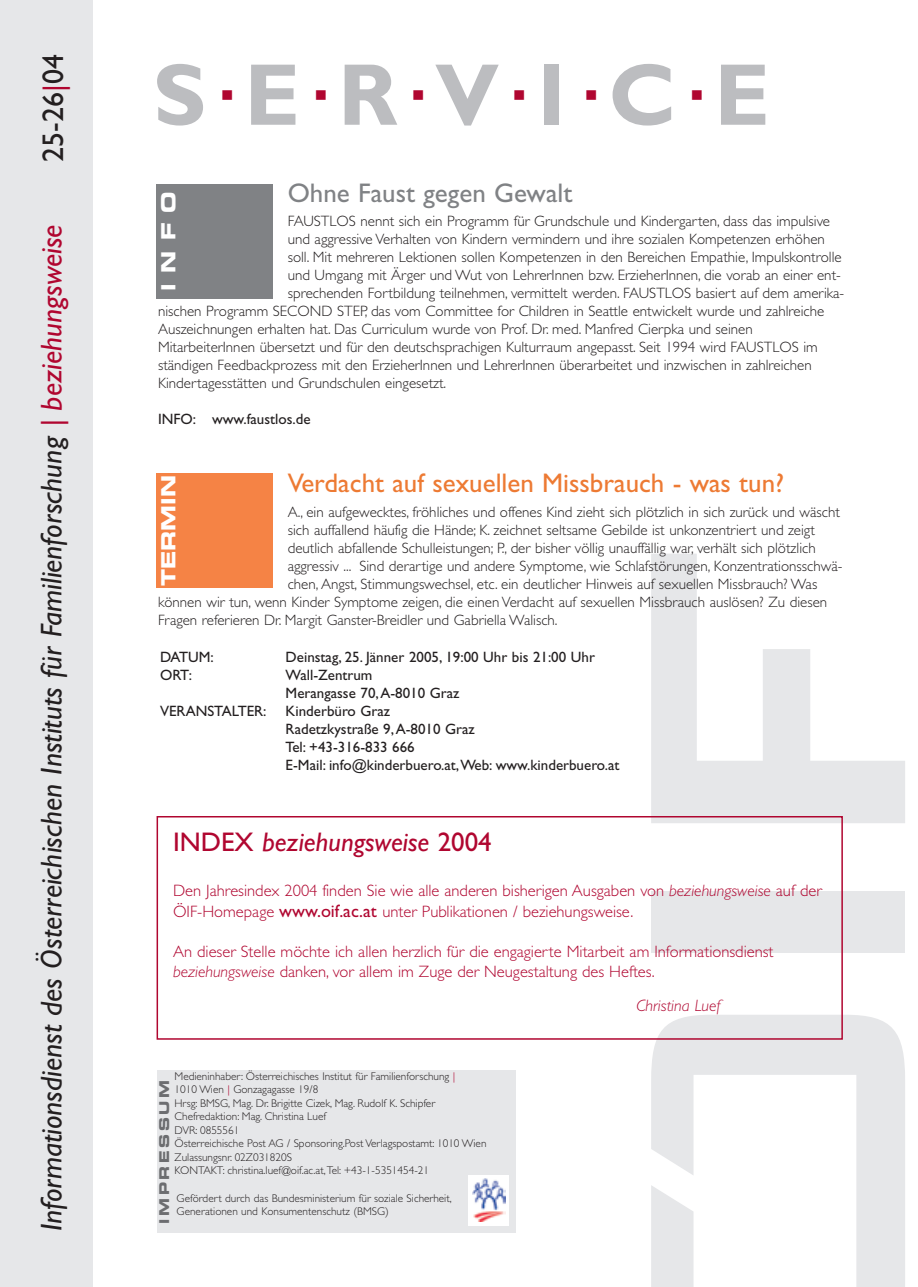
<style>
.page{position:relative;width:918px;height:1287px;background:#fff}
.page>*{position:absolute;margin:0;border:0;box-sizing:border-box;transform-origin:0 0}
.t1{font:700 88.2px "Gill Sans";letter-spacing:.43em;color:#bcbdc0}
.t2{font:italic 30px "Gill Sans";color:#231f20}
.t3{font:30px "Gill Sans";color:#231f20}
.t4{font:27px "Gill Sans";color:#ed7a33}
.t5{font:italic 27px "Gill Sans";color:#b00630}
.t6{font:27px "Gill Sans";color:#808285}
.t7{font:700 expanded 19.5px "Square 721 BT";color:#fff}
.t8{font:300 16.5px/20.9px "Gill Sans";color:#b00630}
.t9{font:italic 300 16.5px "Gill Sans";color:#b00630}
.t10{font:300 15px "Gill Sans";color:#231f20}
.t11{font:15px/18px "Gill Sans";color:#231f20}
.t12{font:15px/18px "Gill Sans";letter-spacing:-.03em;color:#231f20}
.t13{font:700 expanded 13.5px "Square 721 BT";letter-spacing:.195em;color:#6c6d70}
.t14{font:300 11.25px/13.5px "Gill Sans";color:#231f20}
.s1{color:#b00630}
.s2{font-style:normal}
.s3{font-style:italic}
.s4{font-weight:400;font-size:18px}
</style>
<div class="page">
<svg style="left:651px;top:1015px;width:254px;height:272px"></svg>
<div style="left:651px;top:891px;width:254px;height:62px;background:#e6e7e9"></div>
<svg style="left:651px;top:554px;width:254px;height:269px"></svg>
<svg style="left:651px;top:1185px;width:43px;height:102px"></svg>
<div style="left:0;top:0;width:93px;height:1287px;background:#e6e7e9"></div>
<div style="left:158px;top:1070px;width:358px;height:163px;background:#e6e7e9"></div>
<div style="left:469px;top:1175px;width:40px;height:50px;background:#fff"></div>
<img style="left:473px;top:1179px;width:33px;height:43px">
<div style="left:157px;top:816px;width:686px;height:224px;border:2px solid #b00630"></div>
<div style="left:157px;top:184px;width:116px;height:114px;background:#808285"></div>
<div style="left:157px;top:473px;width:116px;height:115px;background:#f58345"></div>
<h2 class="t3" style="left:43px;top:162px;width:109px;rotate:-90deg">25-26<span class="s1">|</span>04</h2>
<h2 class="t2" style="left:41px;top:1231px;width:1008px;rotate:-90deg">Informationsdienst des Österreichischen Instituts für Familienforschung <span class="s1">| beziehungsweise</span></h2>
<h1 class="t1" style="left:153px;top:65px;width:618px">SERVICE</h1>
<h3 class="t6" style="left:288px;top:184px;width:286px">Ohne Faust gegen Gewalt</h3>
<p class="t10" style="left:288px;top:216px;width:544px">FAUSTLOS nennt sich ein Programm für Grundschule und Kindergarten, dass das impulsive</p>
<p class="t10" style="left:288px;top:234px;width:539px">und aggressive Verhalten von Kindern vermindern und ihre sozialen Kompetenzen erhöhen</p>
<p class="t10" style="left:288px;top:252px;width:555px">soll. Mit mehreren Lektionen sollen Kompetenzen in den Bereichen Empathie, Impulskontrolle</p>
<p class="t10" style="left:288px;top:270px;width:555px">und Umgang mit Ärger und Wut von LehrerInnen bzw. ErzieherInnen, die vorab an einer ent-</p>
<p class="t10" style="left:288px;top:288px;width:558px">sprechenden Fortbildung teilnehmen, vermittelt werden. FAUSTLOS basiert auf dem amerika-</p>
<p class="t10" style="left:158px;top:306px;width:668px">nischen Programm SECOND STEP, das vom Committee for Children in Seattle entwickelt wurde und zahlreiche</p>
<p class="t10" style="left:158px;top:324px;width:596px">Auszeichnungen erhalten hat. Das Curriculum wurde von Prof. Dr. med. Manfred Cierpka und seinen</p>
<p class="t10" style="left:158px;top:342px;width:661px">MitarbeiterInnen übersetzt und für den deutschsprachigen Kulturraum angepasst. Seit 1994 wird FAUSTLOS im</p>
<p class="t10" style="left:158px;top:360px;width:655px">ständigen Feedbackprozess mit den ErzieherInnen und LehrerInnen überarbeitet und inzwischen in zahlreichen</p>
<p class="t10" style="left:158px;top:378px;width:290px">Kindertagesstätten und Grundschulen eingesetzt.</p>
<p class="t11" style="left:158px;top:412px;width:154px">INFO: www.faustlos.de</p>
<h3 class="t7" style="left:161px;top:291px;width:101px;rotate:-90deg">I N F O</h3>
<h3 class="t4" style="left:288px;top:474px;width:498px">Verdacht auf sexuellen Missbrauch - was tun?</h3>
<p class="t10" style="left:288px;top:506px;width:554px">A., ein aufgewecktes, fröhliches und offenes Kind zieht sich plötzlich in sich zurück und wäscht</p>
<p class="t10" style="left:288px;top:524px;width:529px">sich auffallend häufig die Hände; K. zeichnet seltsame Gebilde ist unkonzentriert und zeigt</p>
<p class="t10" style="left:288px;top:542px;width:530px">deutlich abfallende Schulleistungen; P., der bisher völlig unauffällig war, verhält sich plötzlich</p>
<p class="t10" style="left:288px;top:560px;width:556px">aggressiv ... Sind derartige und andere Symptome, wie Schlafstörungen, Konzentrationsschwä-</p>
<p class="t10" style="left:288px;top:578px;width:531px">chen, Angst, Stimmungswechsel, etc. ein deutlicher Hinweis auf sexuellen Missbrauch? Was</p>
<p class="t10" style="left:158px;top:596px;width:671px">können wir tun, wenn Kinder Symptome zeigen, die einen Verdacht auf sexuellen Missbrauch auslösen? Zu diesen</p>
<p class="t10" style="left:158px;top:614px;width:401px">Fragen referieren Dr. Margit Ganster-Breidler und Gabriella Walisch.</p>
<h3 class="t7" style="left:161px;top:586px;width:112px;rotate:-90deg">TERMIN</h3>
<p class="t12" style="left:160px;top:650px;width:55px">DATUM:<br>ORT:</p>
<p class="t11" style="left:160px;top:704px;width:108px">VERANSTALTER:</p>
<p class="t11" style="left:286px;top:650px;width:335px">Deinstag, 25. Jänner 2005, 19:00 Uhr bis 21:00 Uhr<br>Wall-Zentrum<br>Merangasse 70,A-8010 Graz<br>Kinderbüro Graz<br>Radetzkystraße 9,A-8010 Graz<br>Tel: +43-316-833 666<br>E-Mail: info@kinderbuero.at,Web: www.kinderbuero.at</p>
<h3 class="t5" style="left:173px;top:833px;width:320px"><span class="s2">INDEX</span> beziehungsweise <span class="s2">2004</span></h3>
<p class="t8" style="left:173px;top:882px;width:650px">Den Jahresindex 2004 finden Sie wie alle anderen bisherigen Ausgaben von <span class="s3">beziehungsweise</span> auf der<br>ÖIF-Homepage <span class="s4">www.oif.ac.at</span> unter Publikationen / beziehungsweise.</p>
<p class="t8" style="left:173px;top:944px;width:602px;line-height:19.8px">An dieser Stelle möchte ich allen herzlich für die engagierte Mitarbeit am Informationsdienst <span class="s3">beziehungsweise</span> danken, vor allem im Zuge der Neugestaltung des Heftes.</p>
<p class="t14" style="left:175px;top:1071px;width:313px">Medieninhaber: Österreichisches Institut für Familienforschung <span class="s1">|<br></span>1010 Wien <span class="s1">|</span> Gonzagagasse 19/8<br>Hrsg: BMSG, Mag. Dr. Brigitte Cizek, Mag. Rudolf K. Schipfer Chefredaktion: Mag. Christina Luef<br>DVR: 0855561<br>Österreichische Post AG / Sponsoring.Post Verlagspostamt: 1010 Wien Zulassungsnr. 02Z031820S<br>KONTAKT: christina.luef@oif.ac.at,Tel: +43-1-5351454-21</p>
<p class="t14" style="left:177px;top:1192px;width:277px">Gefördert durch das Bundesministerium für soziale Sicherheit,<br>Generationen und Konsumentenschutz (BMSG)</p>
<p class="t13" style="left:159px;top:1224px;width:145px;rotate:-90deg">IMPRESSUM</p>
<p class="t9" style="left:636px;top:1000px;width:86px">Christina Luef</p>
</div>
